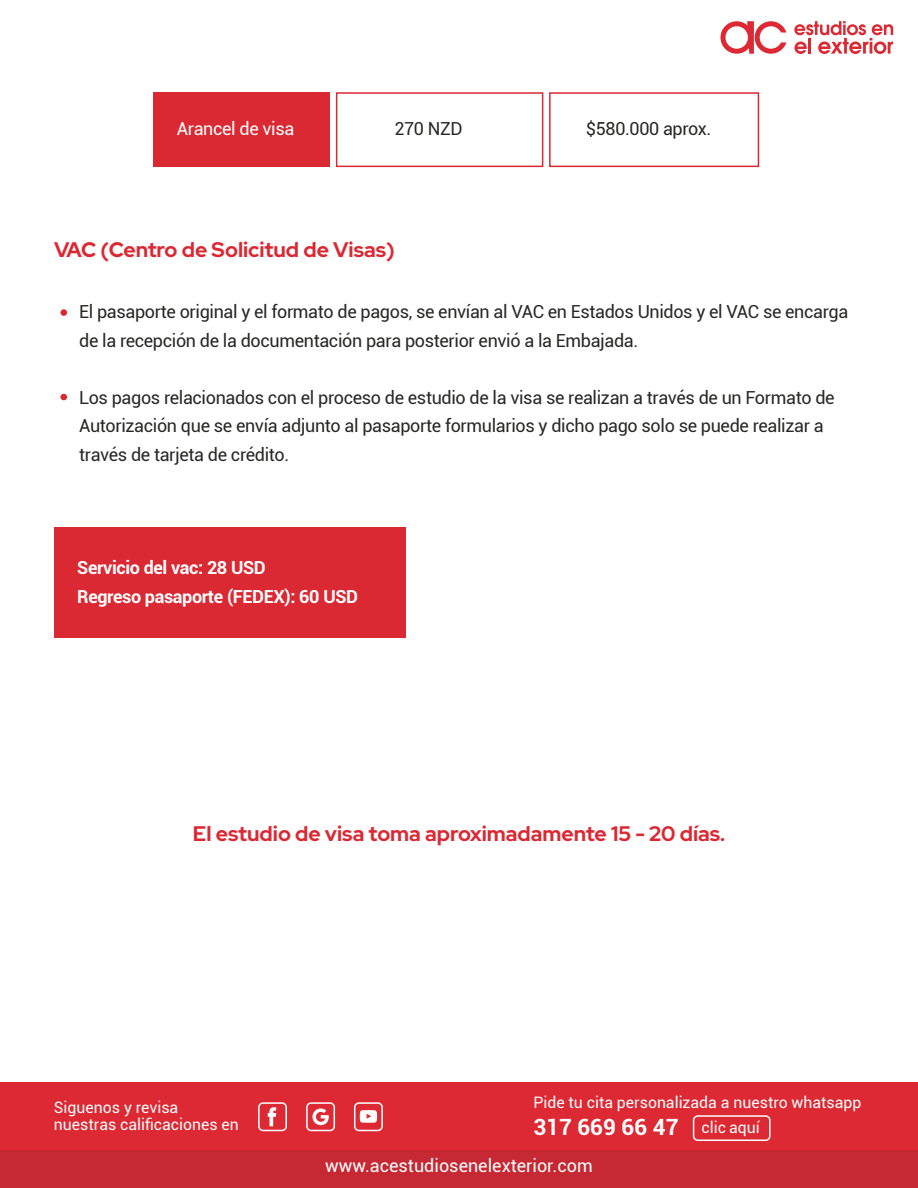
<style>
.page{position:relative;width:918px;height:1188px;background:#fff}
.page>*{position:absolute;margin:0;border:0;box-sizing:border-box;transform-origin:0 0}
.t1{font:700 22.35px "Roboto";color:#fff}
.t2{font:700 21px "Red Hat Display";color:#db2934}
.t3{font:18px/28.5px "Roboto";letter-spacing:-.02em;color:#282827}
.t4{font:700 18px/28.5px "Roboto";letter-spacing:-.02em;color:#fff}
.t5{font:18px "Roboto";color:#fff}
.t6{font:18px "Roboto";letter-spacing:-.02em;color:#fff}
.t7{font:15.75px/17.1px "Roboto";color:#fff}
.s1{font-weight:400;font-size:15.75px}
</style>
<div class="page">
<div style="left:1px;top:1082px;width:917px;height:106px;background:#dc2933"></div>
<div style="left:1px;top:1150px;width:917px;height:38px;background:#c62933"></div>
<svg style="left:794px;top:21px;width:99px;height:33px"></svg>
<svg style="left:720px;top:21px;width:66px;height:33px"></svg>
<svg style="left:268px;top:1107px;width:8px;height:19px"></svg>
<svg style="left:312px;top:1108px;width:17px;height:18px"></svg>
<div style="left:258px;top:1102px;width:29px;height:29px;border:2px solid #fff;border-radius:4px"></div>
<div style="left:306px;top:1102px;width:29px;height:29px;border:2px solid #fff;border-radius:4px"></div>
<div style="left:354px;top:1102px;width:29px;height:29px;border:2px solid #fff;border-radius:4px"></div>
<div style="left:693px;top:1115px;width:78px;height:26px;border:2px solid #fff;border-radius:4px"></div>
<svg style="left:360px;top:1110px;width:17px;height:13px"></svg>
<div style="left:153px;top:92px;width:177px;height:75px;background:#db2934"></div>
<div style="left:336px;top:92px;width:207px;height:75px;border:2px solid #db2934"></div>
<div style="left:549px;top:92px;width:210px;height:75px;border:2px solid #db2934"></div>
<div style="left:60px;top:309px;width:7px;height:7px;background:#db2934;border-radius:50%"></div>
<div style="left:60px;top:394px;width:7px;height:6px;background:#db2934;border-radius:50%"></div>
<div style="left:54px;top:527px;width:351px;height:111px;background:#db2934"></div>
<p class="t6" style="left:177px;top:116px;width:119px">Arancel de visa</p>
<p class="t3" style="left:394px;top:114px;width:70px">270 NZD</p>
<p class="t3" style="left:586px;top:114px;width:127px">$580.000 aprox.</p>
<p class="t2" style="left:54px;top:236px;width:342px">VAC (Centro de Solicitud de Visas)</p>
<p class="t3" style="left:79px;top:297px;width:771px">El pasaporte original y el formato de pagos, se envían al VAC en Estados Unidos y el VAC se encarga de la recepción de la documentación para posterior envió a la Embajada.</p>
<p class="t3" style="left:79px;top:383px;width:757px">Los pagos relacionados con el proceso de estudio de la visa se realizan a través de un Formato de<br>Autorización que se envía adjunto al pasaporte formularios y dicho pago solo se puede realizar a través de tarjeta de crédito.</p>
<p class="t4" style="left:77px;top:553px;width:282px">Servicio del vac: 28 USD<br>Regreso pasaporte (FEDEX): 60 USD</p>
<p class="t2" style="left:193px;top:820px;width:534px">El estudio de visa toma aproximadamente 15 - 20 días.</p>
<p class="t7" style="left:54px;top:1098px;width:186px">Siguenos y revisa nuestras calificaciones en</p>
<p class="t7" style="left:533px;top:1094px;width:330px">Pide tu cita personalizada a nuestro whatsapp</p>
<p class="t1" style="left:533px;top:1112px;width:228px">317 669 66 47 <span class="s1">clic aquí</span></p>
<p class="t5" style="left:325px;top:1153px;width:269px">www.acestudiosenelexterior.com</p>
</div>
